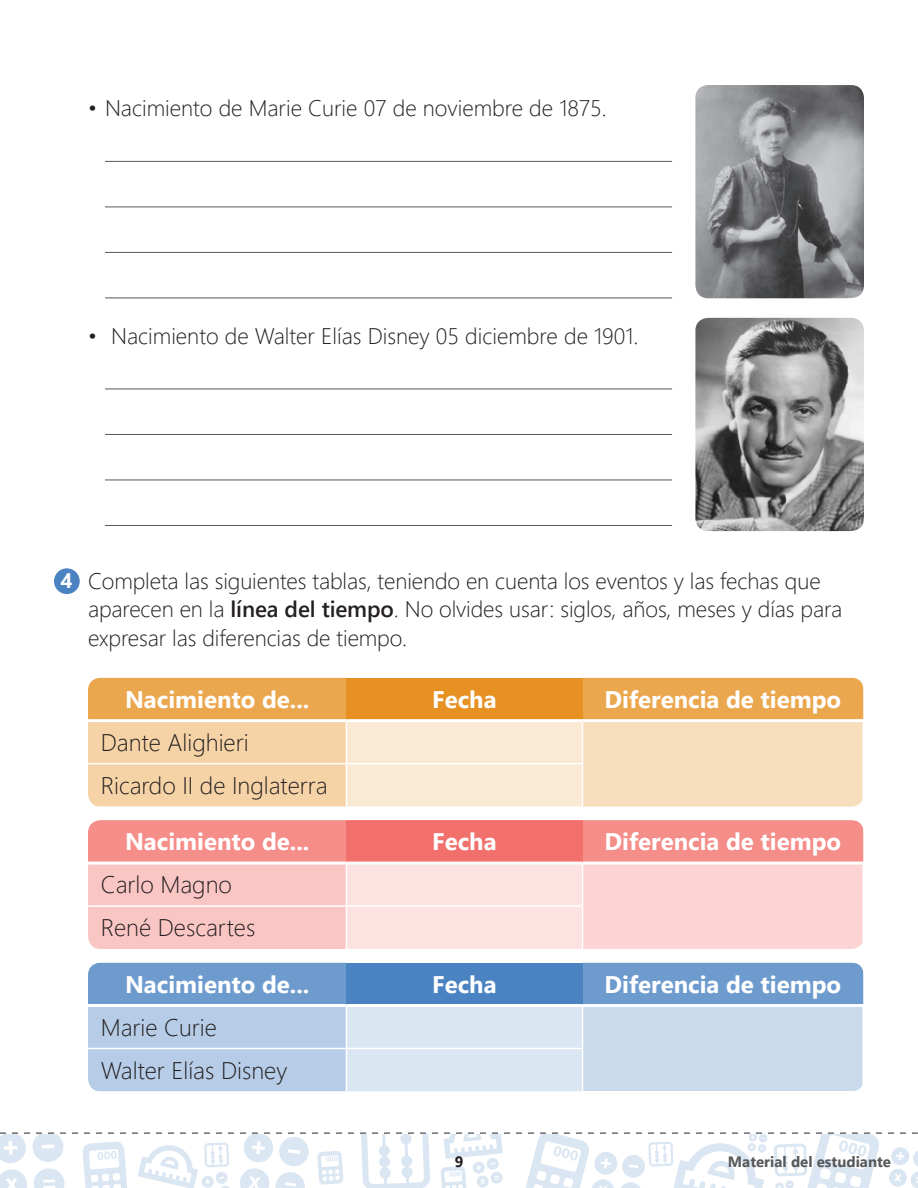
<style>
.page{position:relative;width:918px;height:1188px;background:#fff}
.page>*{position:absolute;margin:0;border:0;box-sizing:border-box;transform-origin:0 0}
.t1{font:700 24px "Segoe UI";color:#fff}
.t2{font:300 24px/43px "Segoe UI";color:#231f20}
.t3{font:300 22.5px/28.5px "Segoe UI";letter-spacing:-.005em;color:#231f20}
.t4{font:700 15px "Segoe UI";color:#57585a}
.t5{font:700 15px "Segoe UI";color:#231f20}
.s1{font-weight:700;font-size:21px;color:#fff}
.s2{font-weight:600}
</style>
<div class="page">
<svg style="left:0;top:1132px;width:918px;height:56px"></svg>
<hr style="left:105px;top:161px;width:567px;height:1px;background:#57585a">
<hr style="left:105px;top:207px;width:567px;height:1px;background:#57585a">
<hr style="left:105px;top:252px;width:567px;height:1px;background:#57585a">
<hr style="left:105px;top:298px;width:567px;height:1px;background:#57585a">
<hr style="left:105px;top:389px;width:567px;height:1px;background:#57585a">
<hr style="left:105px;top:434px;width:567px;height:1px;background:#57585a">
<hr style="left:105px;top:480px;width:567px;height:1px;background:#57585a">
<hr style="left:105px;top:525px;width:567px;height:1px;background:#57585a">
<img style="left:695px;top:85px;width:169px;height:213px">
<img style="left:695px;top:318px;width:169px;height:213px">
<div style="left:54px;top:568px;width:26px;height:26px;background:#4a82c2;border-radius:50%"></div>
<svg style="left:88px;top:678px;width:775px;height:129px;background:#f1c386"></svg>
<div style="left:583px;top:721px;width:280px;height:86px;background:#f7debc"></div>
<hr style="left:88px;top:719px;width:258px;height:3px;background:#fff">
<hr style="left:346px;top:719px;width:237px;height:3px;background:#fff">
<hr style="left:583px;top:719px;width:281px;height:3px;background:#fff">
<hr style="left:346px;top:722px;width:1px;height:41px;background:#fff">
<hr style="left:582px;top:722px;width:1px;height:41px;background:#fff">
<hr style="left:862px;top:722px;width:2px;height:42px;background:#fff">
<hr style="left:88px;top:763px;width:258px;height:1px;background:#fff">
<hr style="left:346px;top:763px;width:237px;height:1px;background:#fff">
<hr style="left:346px;top:764px;width:1px;height:43px;background:#fff">
<hr style="left:582px;top:764px;width:1px;height:43px;background:#fff">
<hr style="left:862px;top:764px;width:2px;height:43px;background:#fff">
<svg style="left:88px;top:820px;width:775px;height:129px;background:#f7b0ae"></svg>
<div style="left:583px;top:863px;width:280px;height:86px;background:#fbd4d3"></div>
<hr style="left:88px;top:862px;width:258px;height:3px;background:#fff">
<hr style="left:346px;top:862px;width:237px;height:3px;background:#fff">
<hr style="left:583px;top:862px;width:281px;height:3px;background:#fff">
<hr style="left:346px;top:865px;width:1px;height:40px;background:#fff">
<hr style="left:582px;top:865px;width:1px;height:40px;background:#fff">
<hr style="left:862px;top:865px;width:2px;height:41px;background:#fff">
<hr style="left:88px;top:905px;width:258px;height:2px;background:#fff">
<hr style="left:346px;top:905px;width:237px;height:2px;background:#fff">
<hr style="left:346px;top:907px;width:1px;height:42px;background:#fff">
<hr style="left:582px;top:907px;width:1px;height:42px;background:#fff">
<hr style="left:862px;top:906px;width:2px;height:43px;background:#fff">
<svg style="left:88px;top:963px;width:775px;height:128px;background:#9cbadd"></svg>
<div style="left:583px;top:1006px;width:280px;height:85px;background:#c9daed"></div>
<hr style="left:88px;top:1004px;width:258px;height:3px;background:#fff">
<hr style="left:346px;top:1004px;width:237px;height:3px;background:#fff">
<hr style="left:583px;top:1004px;width:281px;height:3px;background:#fff">
<hr style="left:346px;top:1007px;width:1px;height:41px;background:#fff">
<hr style="left:582px;top:1007px;width:1px;height:41px;background:#fff">
<hr style="left:862px;top:1007px;width:2px;height:41px;background:#fff">
<hr style="left:88px;top:1048px;width:258px;height:1px;background:#fff">
<hr style="left:346px;top:1048px;width:237px;height:1px;background:#fff">
<hr style="left:346px;top:1049px;width:1px;height:42px;background:#fff">
<hr style="left:582px;top:1049px;width:1px;height:42px;background:#fff">
<hr style="left:862px;top:1048px;width:2px;height:43px;background:#fff">
<p class="t3" style="left:88px;top:93px;width:520px">• Nacimiento de Marie Curie 07 de noviembre de 1875.</p>
<p class="t3" style="left:88px;top:321px;width:552px">• Nacimiento de Walter Elías Disney 05 diciembre de 1901.</p>
<p class="t3" style="left:88px;top:566px;width:756px;text-indent:-27px"><span class="s1">4</span> Completa las siguientes tablas, teniendo en cuenta los eventos y las fechas que aparecen en la <span class="s2">línea del tiempo</span>. No olvides usar: siglos, años, meses y días para expresar las diferencias de tiempo.</p>
<p class="t1" style="left:125px;top:680px;width:186px">Nacimiento de...</p>
<p class="t1" style="left:432px;top:680px;width:66px">Fecha</p>
<p class="t1" style="left:605px;top:680px;width:238px">Diferencia de tiempo</p>
<p class="t2" style="left:101px;top:720px;width:228px">Dante Alighieri<br>Ricardo II de Inglaterra</p>
<p class="t1" style="left:125px;top:822px;width:186px">Nacimiento de...</p>
<p class="t1" style="left:432px;top:822px;width:66px">Fecha</p>
<p class="t1" style="left:605px;top:822px;width:238px">Diferencia de tiempo</p>
<p class="t2" style="left:101px;top:862px;width:156px">Carlo Magno<br>René Descartes</p>
<p class="t1" style="left:125px;top:965px;width:186px">Nacimiento de...</p>
<p class="t1" style="left:432px;top:965px;width:66px">Fecha</p>
<p class="t1" style="left:605px;top:965px;width:238px">Diferencia de tiempo</p>
<p class="t2" style="left:101px;top:1005px;width:188px">Marie Curie<br>Walter Elías Disney</p>
<p class="t5" style="left:455px;top:1150px;width:10px">9</p>
<p class="t4" style="left:728px;top:1149px;width:165px">Material del estudiante</p>
</div>
